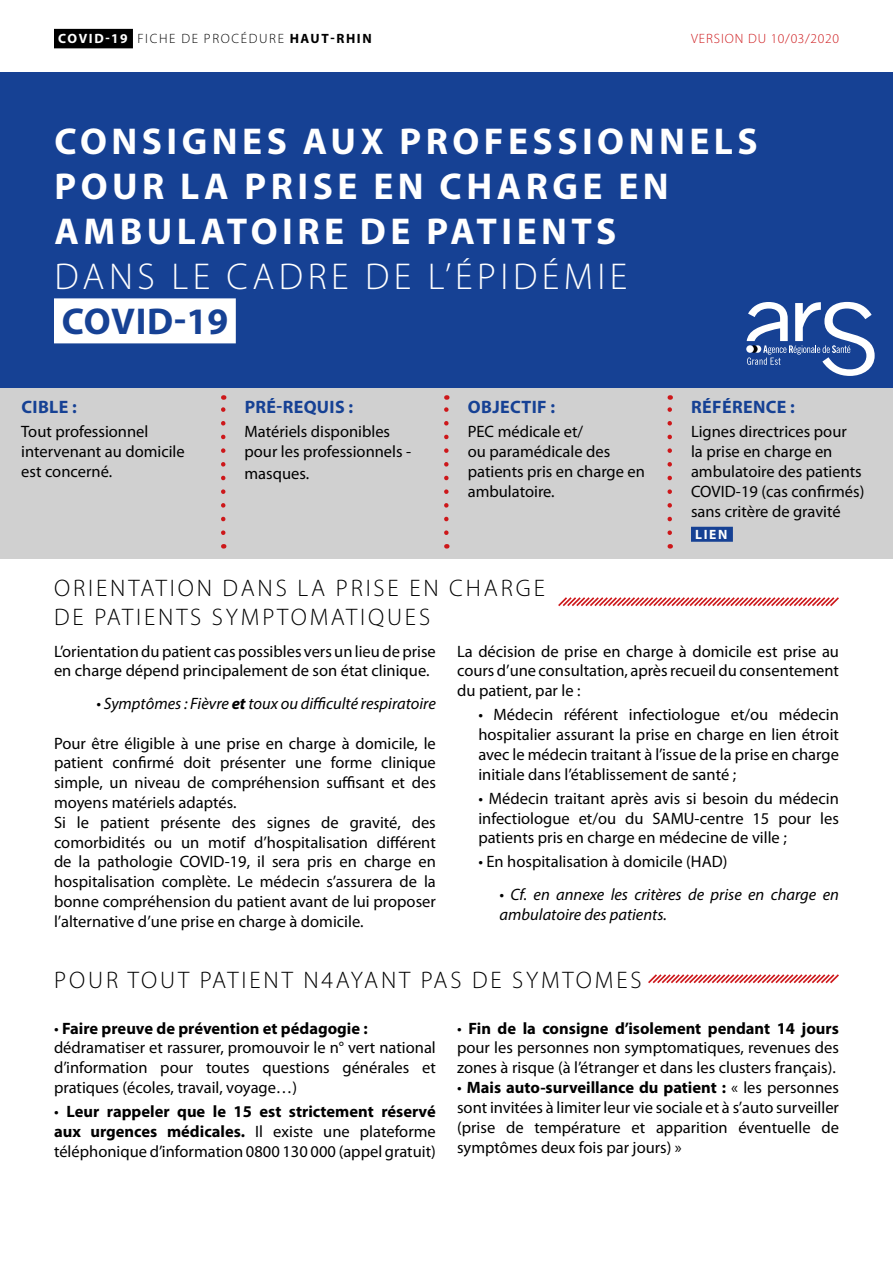
<style>
.page{position:relative;width:893px;height:1263px;background:#fff}
.page>*{position:absolute;margin:0;border:0;box-sizing:border-box;transform-origin:0 0}
.t1{font:700 37.5px/45px "Myriad Pro";letter-spacing:.12em;color:#fff}
.t2{font:300 37.5px "Myriad Pro";letter-spacing:.12em;color:#fff}
.t3{font:700 37.5px "Myriad Pro";letter-spacing:.015em;color:#164194}
.t4{font:300 24px/28.8px "Myriad Pro";letter-spacing:.12em;color:#000}
.t5{font:700 18px "Myriad Pro";letter-spacing:.02em;color:#164194}
.t6{font:16.5px/19.8px "Myriad Pro";color:#000}
.t7{font:italic 16.5px/19.8px "Myriad Pro";color:#000}
.t8{font:300 13.5px "Myriad Pro";letter-spacing:.12em;color:#000}
.t9{font:300 13.5px "Myriad Pro";letter-spacing:.07em;color:#cd171a}
.t10{font:700 13.5px "Myriad Pro";color:#fff}
.s1{font-weight:700;color:#fff}
.s2{font-weight:700}
</style>
<div class="page">
<div style="left:0;top:72px;width:893px;height:316px;background:#164194"></div>
<svg style="left:747px;top:302px;width:128px;height:74px"></svg>
<div style="left:54px;top:29px;width:79px;height:19px;background:#000"></div>
<div style="left:54px;top:298px;width:182px;height:45px;background:#fff"></div>
<div style="left:0;top:388px;width:893px;height:171px;background:#d0d0d0"></div>
<div style="left:691px;top:527px;width:42px;height:15px;background:#164194"></div>
<svg style="left:221px;top:395px;width:4px;height:138px"></svg>
<svg style="left:558px;top:597px;width:281px;height:10px"></svg>
<svg style="left:444px;top:395px;width:5px;height:138px"></svg>
<svg style="left:667px;top:395px;width:5px;height:138px"></svg>
<svg style="left:648px;top:974px;width:191px;height:10px"></svg>
<p class="t8" style="left:58px;top:30px;width:315px"><span class="s1">COVID-19</span> FICHE DE PROCÉDURE <span class="s2">HAUT-RHIN</span></p>
<p class="t9" style="left:691px;top:30px;width:149px">VERSION DU 10/03/2020</p>
<h1 class="t1" style="left:54px;top:120px;width:705px">CONSIGNES AUX PROFESSIONNELS<br>POUR LA PRISE EN CHARGE EN<br>AMBULATOIRE DE PATIENTS</h1>
<h1 class="t2" style="left:54px;top:254px;width:574px">DANS LE CADRE DE L’ÉPIDÉMIE</h1>
<h1 class="t3" style="left:62px;top:301px;width:168px">COVID-19</h1>
<p class="t5" style="left:21px;top:397px;width:57px">CIBLE :</p>
<p class="t6" style="left:21px;top:422px;width:165px">Tout professionnel intervenant au domicile est concerné.</p>
<p class="t5" style="left:245px;top:397px;width:110px">PRÉ-REQUIS :</p>
<p class="t6" style="left:244px;top:422px;width:168px">Matériels disponibles pour les professionnels -</p>
<p class="t6" style="left:244px;top:463px;width:66px">masques.</p>
<p class="t5" style="left:468px;top:397px;width:89px">OBJECTIF :</p>
<p class="t6" style="left:468px;top:422px;width:179px">PEC médicale et/<br>ou paramédicale des patients pris en charge en ambulatoire.</p>
<p class="t5" style="left:691px;top:397px;width:105px">RÉFÉRENCE :</p>
<p class="t6" style="left:691px;top:422px;width:175px">Lignes directrices pour<br>la prise en charge en ambulatoire des patients<br>COVID-19 (cas confirmés) sans critère de gravité</p>
<p class="t10" style="left:695px;top:527px;width:34px">LIEN</p>
<h2 class="t4" style="left:54px;top:574px;width:492px">ORIENTATION DANS LA PRISE EN CHARGE<br>DE PATIENTS SYMPTOMATIQUES</h2>
<p class="t6" style="left:54px;top:641px;width:383px">L’orientation du patient cas possibles vers un lieu de prise en charge dépend principalement de son état clinique.</p>
<p class="t7" style="left:97px;top:693px;width:341px">• Symptômes : Fièvre <span class="s2">et</span> toux ou difficulté respiratoire</p>
<p class="t6" style="left:54px;top:733px;width:383px">Pour être éligible à une prise en charge à domicile, le patient confirmé doit présenter une forme clinique simple, un niveau de compréhension suffisant et des moyens matériels adaptés.<br>Si le patient présente des signes de gravité, des comorbidités ou un motif d’hospitalisation différent de la pathologie COVID-19, il sera pris en charge en hospitalisation complète. Le médecin s’assurera de la bonne compréhension du patient avant de lui proposer l’alternative d’une prise en charge à domicile.</p>
<p class="t6" style="left:457px;top:641px;width:383px;text-align:justify">La décision de prise en charge à domicile est prise au cours d’une consultation, après recueil du consentement du patient, par le :</p>
<p class="t6" style="left:478px;top:705px;width:362px;text-align:justify">• Médecin référent infectiologue et/ou médecin hospitalier assurant la prise en charge en lien étroit avec le médecin traitant à l’issue de la prise en charge initiale dans l’établissement de santé ;</p>
<p class="t6" style="left:478px;top:788px;width:362px;text-align:justify">• Médecin traitant après avis si besoin du médecin infectiologue et/ou du SAMU-centre 15 pour les patients pris en charge en médecine de ville ;</p>
<p class="t6" style="left:478px;top:852px;width:250px">• En hospitalisation à domicile (HAD)</p>
<p class="t7" style="left:500px;top:884px;width:341px">• Cf. en annexe les critères de prise en charge en ambulatoire des patients.</p>
<h2 class="t4" style="left:54px;top:965px;width:589px">POUR TOUT PATIENT N4AYANT PAS DE SYMTOMES</h2>
<p class="t6" style="left:54px;top:1018px;width:383px">• <span class="s2">Faire preuve de prévention et pédagogie : </span>dédramatiser et rassurer, promouvoir le n° vert national d’information pour toutes questions générales et pratiques (écoles, travail, voyage…)</p>
<p class="t6" style="left:54px;top:1101px;width:383px;text-align:justify">• <span class="s2">Leur rappeler que le 15 est strictement réservé aux urgences médicales.</span> Il existe une plateforme téléphonique d’information 0800 130 000 (appel gratuit)</p>
<p class="t6" style="left:457px;top:1018px;width:383px;text-align:justify">• <span class="s2">Fin de la consigne d’isolement pendant 14 jours </span>pour les personnes non symptomatiques, revenues des zones à risque (à l’étranger et dans les clusters français).</p>
<p class="t6" style="left:457px;top:1077px;width:383px;text-align:justify">• <span class="s2">Mais auto-surveillance du patient :</span> « les personnes sont invitées à limiter leur vie sociale et à s’auto surveiller (prise de température et apparition éventuelle de symptômes deux fois par jours) »</p>
</div>
